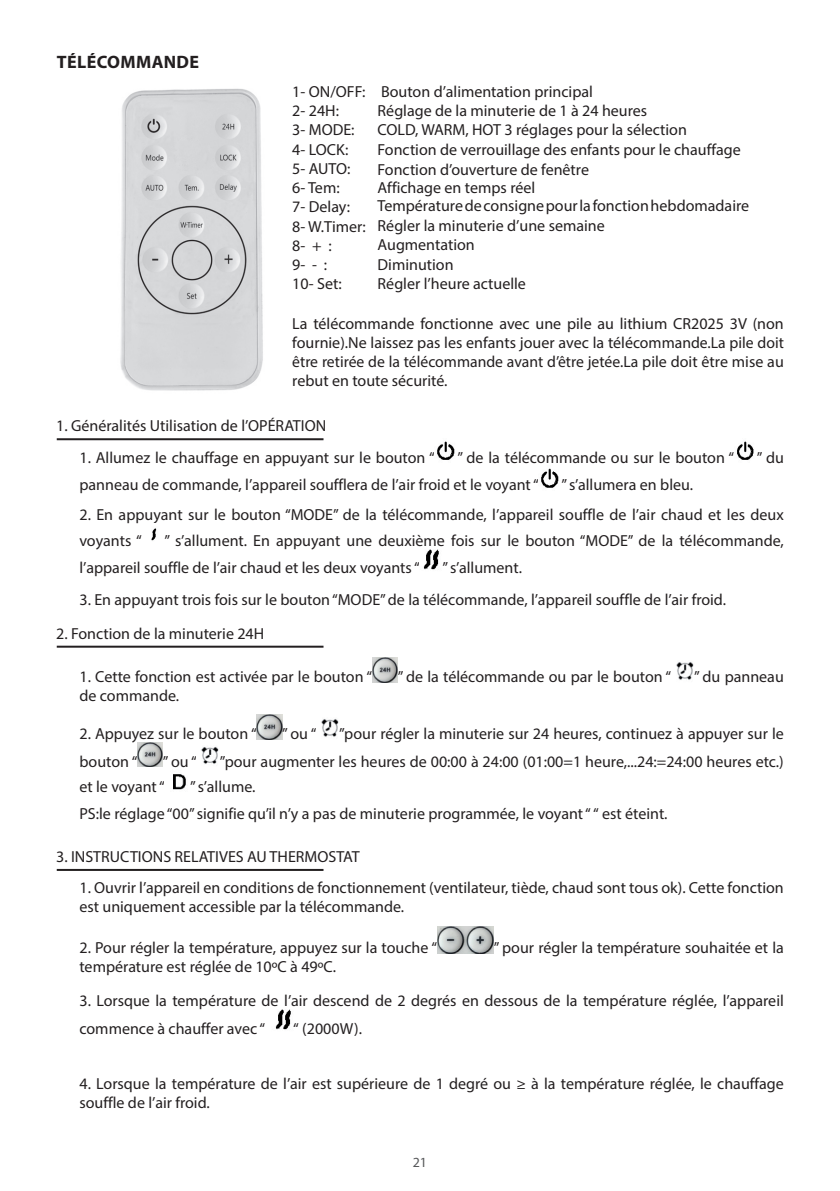
<style>
.page{position:relative;width:840px;height:1191px;background:#fff}
.page>*{position:absolute;margin:0;border:0;box-sizing:border-box;transform-origin:0 0}
.t1{font:700 18px "Myriad Pro";letter-spacing:.02em;color:#231f20}
.t2{font:16px/19.2px "Myriad Pro";color:#231f20}
.t3{font:14px "Myriad Pro";color:#57585a}
</style>
<div class="page">
<img style="left:437px;top:441px;width:18px;height:19px">
<img style="left:737px;top:441px;width:17px;height:19px">
<img style="left:541px;top:468px;width:18px;height:20px">
<img style="left:372px;top:658px;width:25px;height:24px">
<img style="left:676px;top:662px;width:17px;height:18px">
<img style="left:437px;top:926px;width:56px;height:27px">
<img style="left:275px;top:1009px;width:16px;height:21px">
<img style="left:256px;top:715px;width:26px;height:24px">
<img style="left:321px;top:719px;width:18px;height:18px">
<img style="left:137px;top:742px;width:26px;height:24px">
<img style="left:201px;top:747px;width:18px;height:17px">
<img style="left:173px;top:774px;width:13px;height:16px">
<img style="left:151px;top:528px;width:6px;height:13px">
<img style="left:423px;top:549px;width:16px;height:21px">
<img style="left:120px;top:88px;width:143px;height:303px">
<hr style="left:57px;top:438px;width:266px;height:2px;background:#231f20">
<hr style="left:57px;top:645px;width:266px;height:2px;background:#231f20">
<hr style="left:57px;top:869px;width:266px;height:2px;background:#231f20">
<p class="t1" style="left:57px;top:51px;width:144px">TÉLÉCOMMANDE</p>
<p class="t2" style="left:377px;top:81px;width:373px">Bouton d’alimentation principal<br>Réglage de la minuterie de 1 à 24 heures<br>COLD, WARM, HOT 3 réglages pour la sélection Fonction de verrouillage des enfants pour le chauffage Fonction d’ouverture de fenêtre<br>Affichage en temps réel<br>Température de consigne pour la fonction hebdomadaire Régler la minuterie d’une semaine<br>Augmentation<br>Diminution<br>Régler l’heure actuelle</p>
<p class="t2" style="left:292px;top:82px;width:75px">1- ON/OFF:<br>2- 24H:<br>3- MODE:<br>4- LOCK:<br>5- AUTO:<br>6- Tem:<br>7- Delay:<br>8- W.Timer:<br>8- + :<br>9- - :<br>10- Set:</p>
<p class="t2" style="left:292px;top:313px;width:493px;text-align:justify">La télécommande fonctionne avec une pile au lithium CR2025 3V (non fournie).Ne laissez pas les enfants jouer avec la télécommande.La pile doit être retirée de la télécommande avant d’être jetée.La pile doit être mise au rebut en toute sécurité.</p>
<p class="t2" style="left:56px;top:416px;width:271px">1. Généralités Utilisation de l’OPÉRATION</p>
<p class="t2" style="left:79px;top:447px;width:356px">1. Allumez le chauffage en appuyant sur le bouton “</p>
<p class="t2" style="left:457px;top:447px;width:278px">” de la télécommande ou sur le bouton “</p>
<p class="t2" style="left:756px;top:447px;width:28px">” du</p>
<p class="t2" style="left:79px;top:475px;width:460px">panneau de commande, l’appareil soufflera de l’air froid et le voyant “</p>
<p class="t2" style="left:561px;top:475px;width:133px">” s’allumera en bleu.</p>
<p class="t2" style="left:79px;top:501px;width:705px;line-height:25.8px">2. En appuyant sur le bouton “MODE” de la télécommande, l’appareil souffle de l’air chaud et les deux voyants “</p>
<p class="t2" style="left:79px;top:526px;width:705px;line-height:27.4px;text-indent:85px">” s’allument. En appuyant une deuxième fois sur le bouton “MODE” de la télécommande, l’appareil souffle de l’air chaud et les deux voyants “</p>
<p class="t2" style="left:442px;top:558px;width:81px">” s’allument.</p>
<p class="t2" style="left:79px;top:589px;width:647px">3. En appuyant trois fois sur le bouton “MODE” de la télécommande, l’appareil souffle de l’air froid.</p>
<p class="t2" style="left:56px;top:623px;width:209px">2. Fonction de la minuterie 24H</p>
<p class="t2" style="left:79px;top:667px;width:294px">1. Cette fonction est activée par le bouton “</p>
<p class="t2" style="left:397px;top:667px;width:275px">” de la télécommande ou par le bouton “</p>
<p class="t2" style="left:693px;top:667px;width:91px">” du panneau</p>
<p class="t2" style="left:79px;top:686px;width:101px">de commande.</p>
<p class="t2" style="left:79px;top:724px;width:179px">2. Appuyez sur le bouton “</p>
<p class="t2" style="left:282px;top:724px;width:36px">” ou “</p>
<p class="t2" style="left:339px;top:724px;width:446px">”pour régler la minuterie sur 24 heures, continuez à appuyer sur le</p>
<p class="t2" style="left:79px;top:751px;width:59px">bouton “</p>
<p class="t2" style="left:163px;top:751px;width:36px">” ou “</p>
<p class="t2" style="left:219px;top:751px;width:565px">”pour augmenter les heures de 00:00 à 24:00 (01:00=1 heure,...24:=24:00 heures etc.)</p>
<p class="t2" style="left:79px;top:776px;width:87px">et le voyant “</p>
<p class="t2" style="left:79px;top:772px;width:589px;line-height:27px;text-indent:111px">” s’allume.<br>PS:le réglage “00” signifie qu’il n’y a pas de minuterie programmée, le voyant “ “ est éteint.</p>
<p class="t2" style="left:56px;top:846px;width:305px">3. INSTRUCTIONS RELATIVES AU THERMOSTAT</p>
<p class="t2" style="left:79px;top:878px;width:705px">1. Ouvrir l’appareil en conditions de fonctionnement (ventilateur, tiède, chaud sont tous ok). Cette fonction est uniquement accessible par la télécommande.</p>
<p class="t2" style="left:79px;top:938px;width:359px">2. Pour régler la température, appuyez sur la touche “</p>
<p class="t2" style="left:493px;top:938px;width:291px">” pour régler la température souhaitée et la</p>
<p class="t2" style="left:79px;top:957px;width:258px">température est réglée de 10ºC à 49ºC.</p>
<p class="t2" style="left:79px;top:987px;width:705px;line-height:27.4px">3. Lorsque la température de l’air descend de 2 degrés en dessous de la température réglée, l’appareil commence à chauffer avec “</p>
<p class="t2" style="left:293px;top:1018px;width:70px">“ (2000W).</p>
<p class="t2" style="left:79px;top:1073px;width:705px">4. Lorsque la température de l’air est supérieure de 1 degré ou ≥ à la température réglée, le chauffage souffle de l’air froid.</p>
<p class="t3" style="left:412px;top:1154px;width:16px">21</p>
</div>
